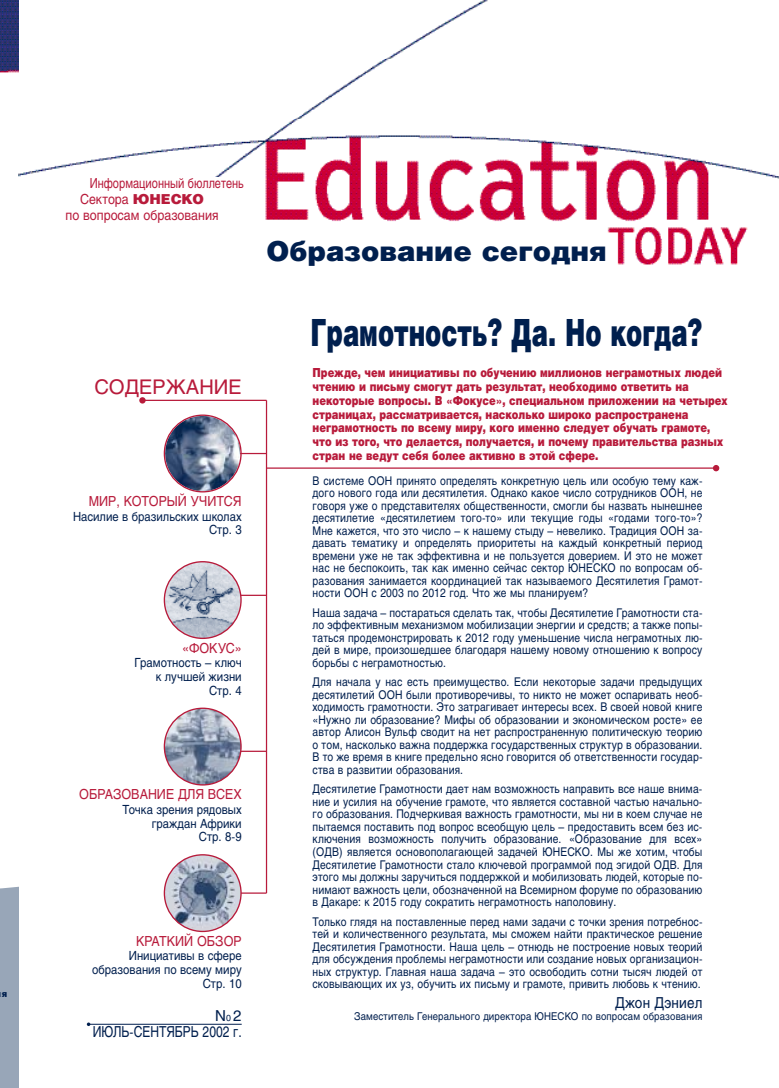
<style>
.page{position:relative;width:779px;height:1088px;background:#fff}
.page>*{position:absolute;margin:0;border:0;box-sizing:border-box;transform-origin:0 0}
.t1{font:900 37.5px "Helios";color:#001f4e;scale:.65 1}
.t2{font:900 27.5px "Helios";color:#001f4e}
.t3{font:20px "Helios";color:#b81b3b}
.t4{font:15px/16.2px "Helios";color:#001f4e;text-align:right}
.t5{font:15px "Helios";color:#001f4e;scale:.9 1}
.t6{font:13.75px "Helios";color:#b81b3b;scale:.9 1}
.t7{font:13.75px "Helios";color:#b81b3b;scale:.8 1}
.t8{font:900 12.5px/13.8px "Helios";color:#b81b3b;scale:.8 1}
.t9{font:12.5px/13.8px "Helios";color:#001f4e;text-align:right;scale:.9 1}
.t10{font:11.88px/12.5px "Helios";letter-spacing:.01em;color:#001f4e;text-align:justify;scale:.87 1}
.t11{font:10.62px "Helios";letter-spacing:.01em;color:#001f4e;scale:.9 1}
.t12{font:900 9.38px "Helios";color:#001f4e;scale:.9 1}
.s1{font-weight:900}
.s2{font-size:8.75px}
</style>
<div class="page">
<img style="left:18px;top:60px;width:761px;height:205px">
<hr style="left:266px;top:400px;width:1px;height:493px;background:#b81b3b">
<hr style="left:89px;top:1023px;width:153px;height:1px;background:#001f4e">
<hr style="left:142px;top:400px;width:124px;height:1px;background:#b81b3b">
<div style="left:139px;top:397px;width:7px;height:6px;background:#b81b3b;border-radius:50%"></div>
<svg style="left:713px;top:465px;width:6px;height:6px"></svg>
<hr style="left:266px;top:467px;width:450px;height:2px;background:#b81b3b">
<hr style="left:266px;top:0;width:1px;height:115px;background:#fff">
<img style="left:191px;top:60px;width:70px;height:44px">
<div style="left:173px;top:177px;width:60px;height:68px;background:#fff"></div>
<img style="left:0;top:0;width:18px;height:15px">
<img style="left:0;top:15px;width:18px;height:58px">
<div style="left:0;top:804px;width:18px;height:283px;background:#98a6b8"></div>
<svg style="left:0;top:743px;width:209px;height:164px"></svg>
<hr style="left:196px;top:892px;width:70px;height:1px;background:#b81b3b">
<hr style="left:196px;top:453px;width:70px;height:1px;background:#b81b3b">
<svg style="left:164px;top:414px;width:78px;height:78px"></svg>
<hr style="left:196px;top:594px;width:70px;height:2px;background:#b81b3b">
<svg style="left:164px;top:561px;width:78px;height:78px"></svg>
<hr style="left:196px;top:750px;width:70px;height:2px;background:#b81b3b">
<svg style="left:164px;top:707px;width:78px;height:78px"></svg>
<svg style="left:164px;top:854px;width:78px;height:78px"></svg>
<div style="left:126px;top:201px;width:58px;height:68px;background:#fff"></div>
<div style="left:51px;top:226px;width:89px;height:75px;background:#fff"></div>
<p class="t12" style="left:2px;top:989px;width:7px">я</p>
<p class="t7" style="left:90px;top:177px;width:194px">Информационный бюллетень</p>
<p class="t6" style="left:80px;top:194px;width:139px">Сектора <span class="s1">ЮНЕСКО</span></p>
<p class="t6" style="left:65px;top:209px;width:172px">по вопросам образования</p>
<h3 class="t3" style="left:94px;top:378px;width:149px">СОДЕРЖАНИЕ</h3>
<p class="t6" style="left:89px;top:496px;width:171px">МИР, КОТОРЫЙ УЧИТСЯ</p>
<p class="t9" style="left:73px;top:510px;width:189px">Насилие в бразильских школах<br>Стр. 3</p>
<p class="t6" style="left:182px;top:642px;width:68px">«ФОКУС»</p>
<p class="t9" style="left:135px;top:657px;width:120px">Грамотность – ключ к лучшей жизни<br>Стр. 4</p>
<p class="t6" style="left:79px;top:788px;width:182px">ОБРАЗОВАНИЕ ДЛЯ ВСЕХ</p>
<p class="t9" style="left:122px;top:803px;width:134px">Точка зрения рядовых граждан Африки<br>Стр. 8-9</p>
<p class="t6" style="left:136px;top:935px;width:119px">КРАТКИЙ ОБЗОР</p>
<p class="t9" style="left:92px;top:950px;width:168px">Инициативы в сфере образования по всему миру<br>Стр. 10</p>
<p class="t4" style="left:93px;top:1009px;width:150px">N<span class="s2">0</span> 2<br>ИЮЛЬ-СЕНТЯБРЬ 2002 г.</p>
<h2 class="t2" style="left:266px;top:240px;width:342px">Образование сегодня</h2>
<h1 class="t1" style="left:310px;top:318px;width:605px">Грамотность? Да. Но когда?</h1>
<p class="t8" style="left:312px;top:367px;width:521px">Прежде, чем инициативы по обучению миллионов неграмотных людей чтению и письму смогут дать результат, необходимо ответить на некоторые вопросы. В «Фокусе», специальном приложении на четырех страницах, рассматривается, насколько широко распространена неграмотность по всему миру, кого именно следует обучать грамоте, что из того, что делается, получается, и почему правительства разных стран не ведут себя более активно в этой сфере.</p>
<p class="t10" style="left:312px;top:475px;width:450px">В системе ООН принято определять конкретную цель или особую тему каж&shy;дого нового года или десятилетия. Однако какое число сотрудников ООН, не говоря уже о представителях общественности, смогли бы назвать нынешнее десятилетие «десятилетием того-то» или текущие годы «годами того-то»?<br>Мне кажется, что это число – к нашему стыду – невелико. Традиция ООН за&shy;давать тематику и определять приоритеты на каждый конкретный период времени уже не так эффективна и не пользуется доверием. И это не может нас не беспокоить, так как именно сейчас сектор ЮНЕСКО по вопросам об&shy;разования занимается координацией так называемого Десятилетия Грамот&shy;ности ООН с 2003 по 2012 год. Что же мы планируем?</p>
<p class="t10" style="left:312px;top:607px;width:450px">Наша задача – постараться сделать так, чтобы Десятилетие Грамотности ста&shy;ло эффективным механизмом мобилизации энергии и средств; а также попы&shy;таться продемонстрировать к 2012 году уменьшение числа неграмотных лю&shy;дей в мире, произошедшее благодаря нашему новому отношению к вопросу борьбы с неграмотностью.</p>
<p class="t10" style="left:312px;top:677px;width:450px">Для начала у нас есть преимущество. Если некоторые задачи предыдущих десятилетий ООН были противоречивы, то никто не может оспаривать необ&shy;ходимость грамотности. Это затрагивает интересы всех. В своей новой книге «Нужно ли образование? Мифы об образовании и экономическом росте» ее автор Алисон Вульф сводит на нет распространенную политическую теорию о том, насколько важна поддержка государственных структур в образовании.<br>В то же время в книге предельно ясно говорится об ответственности государ&shy;ства в развитии образования.</p>
<p class="t10" style="left:312px;top:784px;width:450px">Десятилетие Грамотности дает нам возможность направить все наше внима&shy;ние и усилия на обучение грамоте, что является составной частью начально&shy;го образования. Подчеркивая важность грамотности, мы ни в коем случае не пытаемся поставить под вопрос всеобщую цель – предоставить всем без ис&shy;ключения возможность получить образование. «Образование для всех» (ОДВ) является основополагающей задачей ЮНЕСКО. Мы же хотим, чтобы Десятилетие Грамотности стало ключевой программой под эгидой ОДВ. Для этого мы должны заручиться поддержкой и мобилизовать людей, которые по&shy;нимают важность цели, обозначенной на Всемирном форуме по образованию в Дакаре: к 2015 году сократить неграмотность наполовину.</p>
<p class="t10" style="left:312px;top:916px;width:450px">Только глядя на поставленные перед нами задачи с точки зрения потребнос&shy;тей и количественного результата, мы сможем найти практическое решение Десятилетия Грамотности. Наша цель – отнюдь не построение новых теорий для обсуждения проблемы неграмотности или создание новых организацион&shy;ных структур. Главная наша задача – это освободить сотни тысяч людей от сковывающих их уз, обучить их письму и грамоте, привить любовь к чтению.</p>
<p class="t5" style="left:615px;top:996px;width:99px">Джон Дэниел</p>
<p class="t11" style="left:354px;top:1012px;width:388px">Заместитель Генерального директора ЮНЕСКО по вопросам образования</p>
</div>
